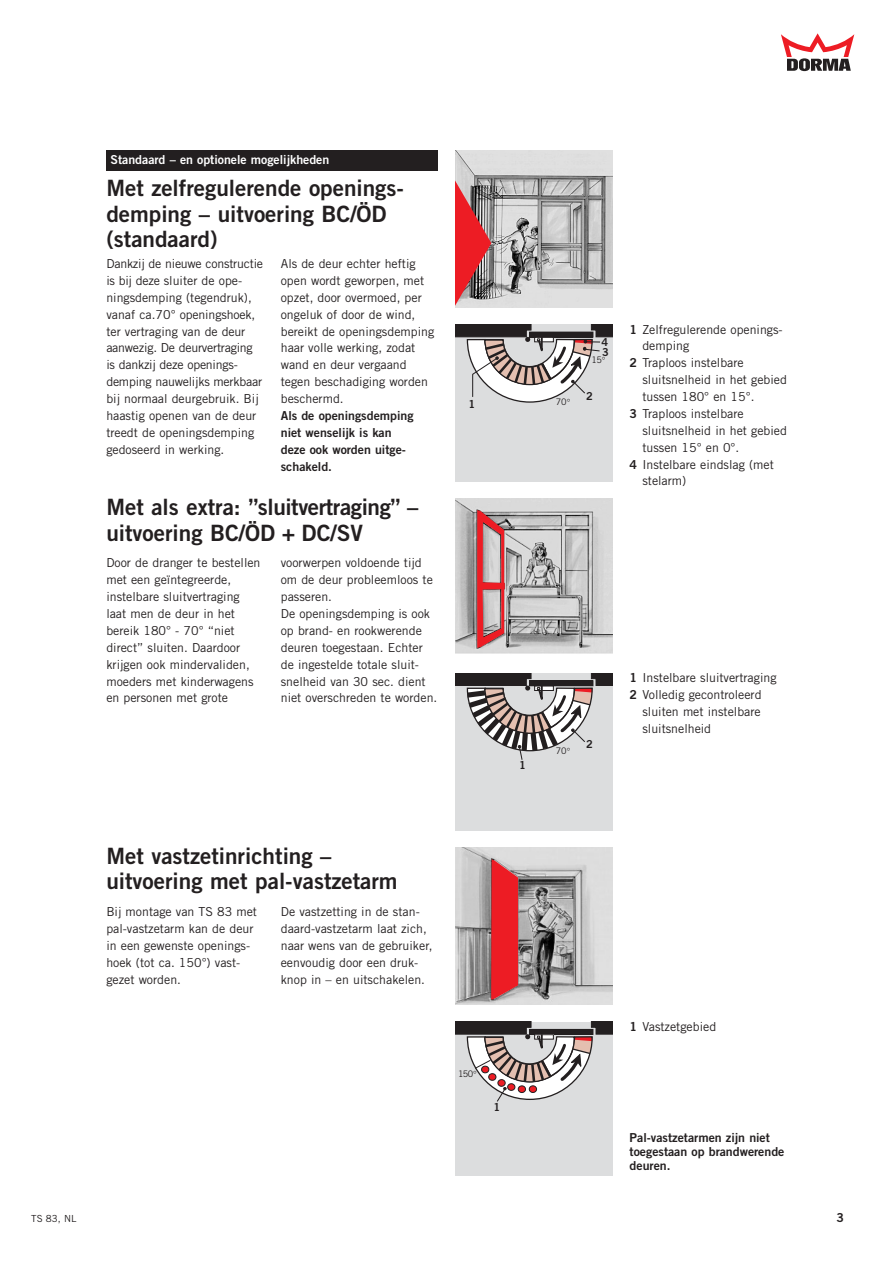
<style>
.page{position:relative;width:893px;height:1263px;background:#fff}
.page>*{position:absolute;margin:0;border:0;box-sizing:border-box;transform-origin:0 0}
.t1{font:22.5px/25.5px "Trade Gothic Bold Two";color:#231f20}
.t2{font:12.3px/16.8px "Trade Gothic";color:#231f20}
.t3{font:12.3px/16.8px "Trade Gothic Bold Two";color:#231f20}
.t4{font:12.3px "Trade Gothic Bold Two";color:#fff}
.t5{font:10.95px "Trade Gothic Bold Two";color:#231f20}
.t6{font:9.75px "Trade Gothic";color:#231f20}
.t7{font:9px "Trade Gothic";letter-spacing:-.03em;color:#231f20}
.s1{font-family:"Trade Gothic Bold Two"}
</style>
<div class="page">
<svg style="left:781px;top:33px;width:73px;height:38px"></svg>
<div style="left:455px;top:325px;width:157px;height:157px;background:#dcddde"></div>
<img style="left:455px;top:499px;width:157px;height:155px">
<svg style="left:477px;top:510px;width:28px;height:138px;background:#cb7b7e"></svg>
<img style="left:455px;top:150px;width:157px;height:158px">
<svg style="left:455px;top:178px;width:36px;height:130px;background:#be585c"></svg>
<div style="left:455px;top:673px;width:157px;height:158px;background:#dcddde"></div>
<img style="left:455px;top:848px;width:157px;height:157px">
<svg style="left:491px;top:860px;width:27px;height:140px;background:#e52d34"></svg>
<div style="left:455px;top:1022px;width:157px;height:153px;background:#dcddde"></div>
<div style="left:106px;top:150px;width:332px;height:21px;background:#231f20"></div>
<svg style="left:455px;top:325px;width:157px;height:78px"></svg>
<svg style="left:455px;top:673px;width:157px;height:87px"></svg>
<svg style="left:455px;top:1022px;width:157px;height:80px"></svg>
<p class="t4" style="left:110px;top:155px;width:220px">Standaard – en optionele mogelijkheden</p>
<h1 class="t1" style="left:106px;top:178px;width:299px">Met zelfregulerende openings&shy;demping – uitvoering BC/ÖD (standaard)</h1>
<p class="t2" style="left:106px;top:256px;width:158px">Dankzij de nieuwe constructie is bij deze sluiter de ope&shy;ningsdemping (tegendruk), vanaf ca.70° openingshoek, ter vertraging van de deur aanwezig. De deurvertraging is dankzij deze openings&shy;demping nauwelijks merkbaar bij normaal deurgebruik. Bij haastig openen van de deur treedt de openingsdemping gedoseerd in werking.</p>
<p class="t2" style="left:281px;top:256px;width:155px">Als de deur echter heftig open wordt geworpen, met opzet, door overmoed, per ongeluk of door de wind, bereikt de openingsdemping haar volle werking, zodat wand en deur vergaand tegen beschadiging worden beschermd.</p>
<p class="t3" style="left:281px;top:408px;width:134px">Als de openingsdemping niet wenselijk is kan deze ook worden uitge&shy;schakeld.</p>
<h1 class="t1" style="left:106px;top:496px;width:313px">Met als extra: ”sluitvertraging” – uitvoering BC/ÖD + DC/SV</h1>
<p class="t2" style="left:106px;top:556px;width:156px">Door de dranger te bestellen met een geïntegreerde, instelbare sluitvertraging laat men de deur in het bereik 180° - 70° “niet direct” sluiten. Daardoor krijgen ook mindervaliden, moeders met kinderwagens en personen met grote</p>
<p class="t2" style="left:281px;top:556px;width:158px">voorwerpen voldoende tijd om de deur probleemloos te passeren.<br>De openingsdemping is ook op brand- en rookwerende deuren toegestaan. Echter de ingestelde totale sluit&shy;snelheid van 30 sec. dient niet overschreden te worden.</p>
<p class="t5" style="left:468px;top:400px;width:8px">1</p>
<h1 class="t1" style="left:106px;top:845px;width:293px">Met vastzetinrichting – uitvoering met pal-vastzetarm</h1>
<p class="t2" style="left:106px;top:904px;width:152px">Bij montage van TS 83 met pal-vastzetarm kan de deur in een gewenste openings&shy;hoek (tot ca. 150°) vast&shy;gezet worden.</p>
<p class="t2" style="left:281px;top:904px;width:153px">De vastzetting in de stan&shy;daard-vastzetarm laat zich, naar wens van de gebruiker, eenvoudig door een druk&shy;knop in – en uitschakelen.</p>
<p class="t5" style="left:519px;top:761px;width:8px">1</p>
<p class="t7" style="left:458px;top:1071px;width:17px">150</p>
<p class="t5" style="left:493px;top:1104px;width:8px">1</p>
<p class="t7" style="left:555px;top:399px;width:13px">70</p>
<p class="t5" style="left:601px;top:338px;width:8px">4</p>
<p class="t5" style="left:602px;top:348px;width:8px">3</p>
<p class="t7" style="left:591px;top:357px;width:12px">15</p>
<p class="t5" style="left:586px;top:392px;width:8px">2</p>
<p class="t2" style="left:629px;top:322px;width:155px"><span class="s1">1</span> Zelfregulerende openings-</p>
<p class="t2" style="left:642px;top:339px;width:48px">demping</p>
<p class="t2" style="left:629px;top:356px;width:116px"><span class="s1">2</span> Traploos instelbare</p>
<p class="t2" style="left:642px;top:373px;width:146px">sluitsnelheid in het gebied</p>
<p class="t2" style="left:642px;top:389px;width:114px">tussen 180° en 15°.</p>
<p class="t2" style="left:629px;top:406px;width:116px"><span class="s1">3</span> Traploos instelbare</p>
<p class="t2" style="left:642px;top:423px;width:146px">sluitsnelheid in het gebied</p>
<p class="t2" style="left:642px;top:440px;width:98px">tussen 15° en 0°.</p>
<p class="t2" style="left:629px;top:457px;width:146px"><span class="s1">4</span> Instelbare eindslag (met</p>
<p class="t2" style="left:642px;top:474px;width:45px">stelarm)</p>
<p class="t7" style="left:555px;top:747px;width:13px">70</p>
<p class="t5" style="left:586px;top:740px;width:8px">2</p>
<p class="t2" style="left:629px;top:671px;width:148px"><span class="s1">1</span> Instelbare sluitvertraging<br><span class="s1">2</span> Volledig gecontroleerd</p>
<p class="t2" style="left:642px;top:704px;width:120px">sluiten met instelbare sluitsnelheid</p>
<p class="t2" style="left:629px;top:1019px;width:88px"><span class="s1">1</span> Vastzetgebied</p>
<p class="t3" style="left:629px;top:1132px;width:156px;line-height:13.8px">Pal-vastzetarmen zijn niet toegestaan op brandwerende deuren.</p>
<p class="t6" style="left:31px;top:1215px;width:47px">TS 83, NL</p>
<p class="t3" style="left:836px;top:1211px;width:9px">3</p>
</div>
